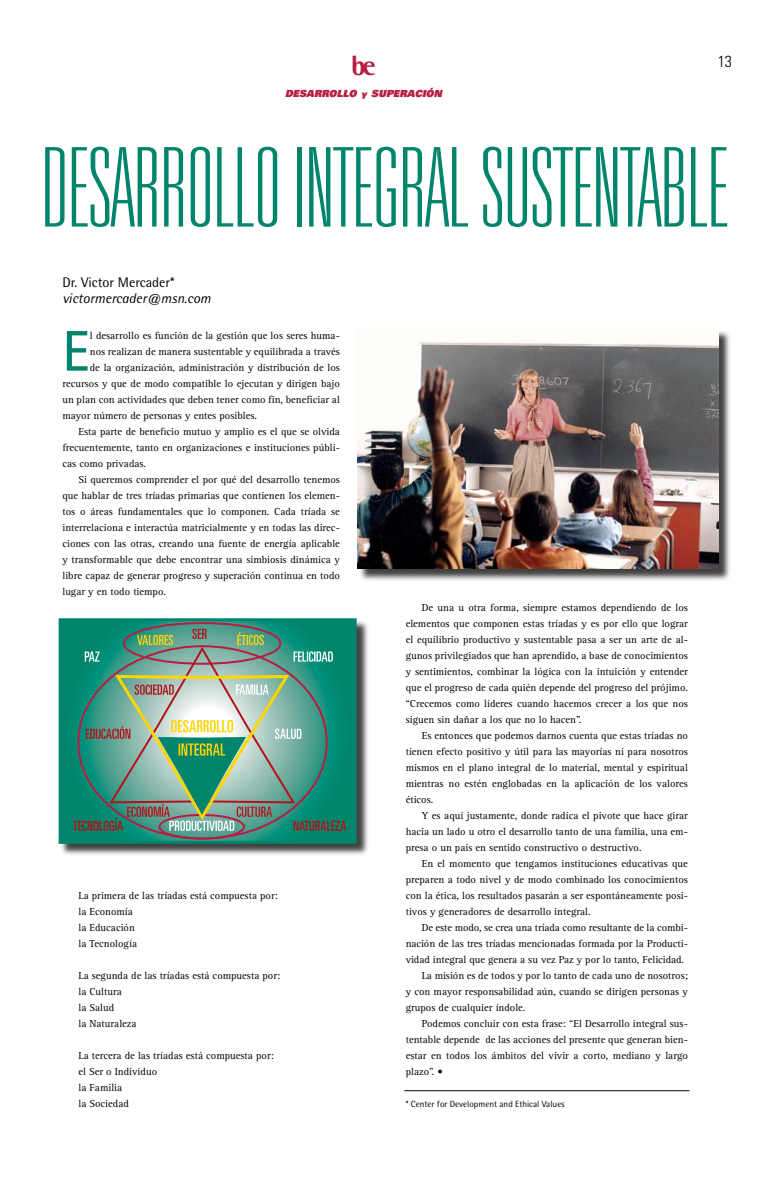
<style>
.page{position:relative;width:783px;height:1177px;background:#fff}
.page>*{position:absolute;margin:0;border:0;box-sizing:border-box;transform-origin:0 0}
.t1{font:100 ultra-condensed 110px "Univers";color:#00846b}
.t2{font:condensed 54.8px "Univers";color:#00846b}
.t3{font:800 28px "Rotis Semi Sans";color:#b61e42}
.t4{font:300 condensed 16px "Univers";color:#000}
.t5{font:italic 14px "Rotis Semi Sans";color:#000}
.t6{font:14px "Rotis Semi Sans";color:#000}
.t7{font:10.5px/16px "Rotis Serif";color:#000;text-align:justify}
.t8{font:italic 900 9.8px "Univers";color:#b61e42}
.t9{font:9px "Rotis Semi Sans";color:#000}
.s1{font-size:9px}
</style>
<div class="page">
<div style="left:60px;top:619px;width:309px;height:238px;background:#000;opacity:.75"></div>
<svg style="left:63px;top:622px;width:289px;height:217px;background:#14846f"></svg>
<div style="left:59px;top:618px;width:297px;height:225px;border:3px solid #00846b"></div>
<div style="left:123px;top:622px;width:158px;height:42px;border:2px solid #b61e42;border-radius:50%"></div>
<svg style="left:73px;top:628px;width:273px;height:202px;background:#679f8b"></svg>
<hr style="left:404px;top:1090px;width:285px;height:1px;background:#000">
<div style="left:358px;top:330px;width:373px;height:252px;background:#000;opacity:.75"></div>
<img style="left:357px;top:330px;width:361px;height:238px">
<h3 class="t3" style="left:351px;top:47px;width:26px">be</h3>
<p class="t8" style="left:285px;top:87px;width:158px">DESARROLLO <span class="s1">Y</span> SUPERACIÓN</p>
<h3 class="t4" style="left:717px;top:52px;width:16px">13</h3>
<h1 class="t1" style="left:42px;top:132px;width:687px">DESARROLLO INTEGRAL SUSTENTABLE</h1>
<h3 class="t6" style="left:62px;top:274px;width:114px">Dr. Victor Mercader*</h3>
<h3 class="t5" style="left:62px;top:289px;width:150px">victormercader@msn.com</h3>
<h2 class="t2" style="left:62px;top:316px;width:29px">E</h2>
<p class="t7" style="left:90px;top:327px;width:251px">l desarrollo es función de la gestión que los seres huma-</p>
<p class="t7" style="left:90px;top:343px;width:251px">nos realizan de manera sustentable y equilibrada a través</p>
<p class="t7" style="left:90px;top:359px;width:251px">de la organización, administración y distribución de los</p>
<p class="t7" style="left:62px;top:375px;width:279px">recursos y que de modo compatible lo ejecutan y dirigen bajo</p>
<p class="t7" style="left:62px;top:391px;width:279px">un plan con actividades que deben tener como fin, beneficiar al</p>
<p class="t7" style="left:62px;top:407px;width:196px">mayor número de personas y entes posibles.</p>
<p class="t7" style="left:78px;top:423px;width:263px">Esta parte de beneficio mutuo y amplio es el que se olvida</p>
<p class="t7" style="left:62px;top:439px;width:279px">frecuentemente, tanto en organizaciones e instituciones públi-</p>
<p class="t7" style="left:62px;top:455px;width:85px">cas como privadas.</p>
<p class="t7" style="left:78px;top:471px;width:263px">Si queremos comprender el por qué del desarrollo tenemos</p>
<p class="t7" style="left:62px;top:487px;width:279px">que hablar de tres tríadas primarias que contienen los elemen-</p>
<p class="t7" style="left:62px;top:503px;width:279px">tos o áreas fundamentales que lo componen. Cada tríada se</p>
<p class="t7" style="left:62px;top:519px;width:279px">interrelaciona e interactúa matricialmente y en todas las direc-</p>
<p class="t7" style="left:62px;top:535px;width:279px">ciones con las otras, creando una fuente de energía aplicable</p>
<p class="t7" style="left:62px;top:551px;width:279px">y transformable que debe encontrar una simbiosis dinámica y</p>
<p class="t7" style="left:62px;top:567px;width:279px">libre capaz de generar progreso y superación continua en todo</p>
<p class="t7" style="left:62px;top:583px;width:105px">lugar y en todo tiempo.</p>
<p class="t7" style="left:78px;top:887px;width:201px;text-align:left">La primera de las tríadas está compuesta por: la Economía<br>la Educación<br>la Tecnología</p>
<p class="t7" style="left:78px;top:967px;width:203px;text-align:left">La segunda de las tríadas está compuesta por: la Cultura<br>la Salud<br>la Naturaleza</p>
<p class="t7" style="left:78px;top:1047px;width:197px;text-align:left">La tercera de las tríadas está compuesta por: el Ser o Individuo<br>la Familia<br>la Sociedad</p>
<p class="t7" style="left:405px;top:599px;width:284px;text-indent:16px">De una u otra forma, siempre estamos dependiendo de los elementos que componen estas tríadas y es por ello que lograr el equilibrio productivo y sustentable pasa a ser un arte de al&shy;gunos privilegiados que han aprendido, a base de conocimientos y sentimientos, combinar la lógica con la intuición y entender que el progreso de cada quién depende del progreso del prójimo. “Crecemos como líderes cuando hacemos crecer a los que nos siguen sin dañar a los que no lo hacen”.</p>
<p class="t7" style="left:405px;top:727px;width:284px;text-indent:16px">Es entonces que podemos darnos cuenta que estas tríadas no tienen efecto positivo y útil para las mayorías ni para nosotros mismos en el plano integral de lo material, mental y espiritual mientras no estén englobadas en la aplicación de los valores éticos.</p>
<p class="t7" style="left:405px;top:807px;width:284px;text-indent:16px">Y es aquí justamente, donde radica el pivote que hace girar hacia un lado u otro el desarrollo tanto de una familia, una em&shy;presa o un país en sentido constructivo o destructivo.</p>
<p class="t7" style="left:405px;top:855px;width:284px;text-indent:16px">En el momento que tengamos instituciones educativas que preparen a todo nivel y de modo combinado los conocimientos con la ética, los resultados pasarán a ser espontáneamente posi&shy;tivos y generadores de desarrollo integral.</p>
<p class="t7" style="left:421px;top:919px;width:268px">De este modo, se crea una tríada como resultante de la combi-</p>
<p class="t7" style="left:405px;top:935px;width:284px">nación de las tres tríadas mencionadas formada por la Producti-</p>
<p class="t7" style="left:405px;top:951px;width:280px">vidad integral que genera a su vez Paz y por lo tanto, Felicidad.</p>
<p class="t7" style="left:421px;top:967px;width:268px">La misión es de todos y por lo tanto de cada uno de nosotros;</p>
<p class="t7" style="left:405px;top:983px;width:284px">y con mayor responsabilidad aún, cuando se dirigen personas y</p>
<p class="t7" style="left:405px;top:999px;width:121px">grupos de cualquier índole.</p>
<p class="t7" style="left:421px;top:1015px;width:268px">Podemos concluir con esta frase: “El Desarrollo integral sus-</p>
<p class="t7" style="left:405px;top:1031px;width:284px">tentable depende de las acciones del presente que generan bien-</p>
<p class="t7" style="left:405px;top:1047px;width:284px">estar en todos los ámbitos del vivir a corto, mediano y largo</p>
<p class="t7" style="left:405px;top:1063px;width:39px">plazo”. •</p>
<p class="t9" style="left:405px;top:1098px;width:160px">* Center for Development and Ethical Values</p>
</div>
